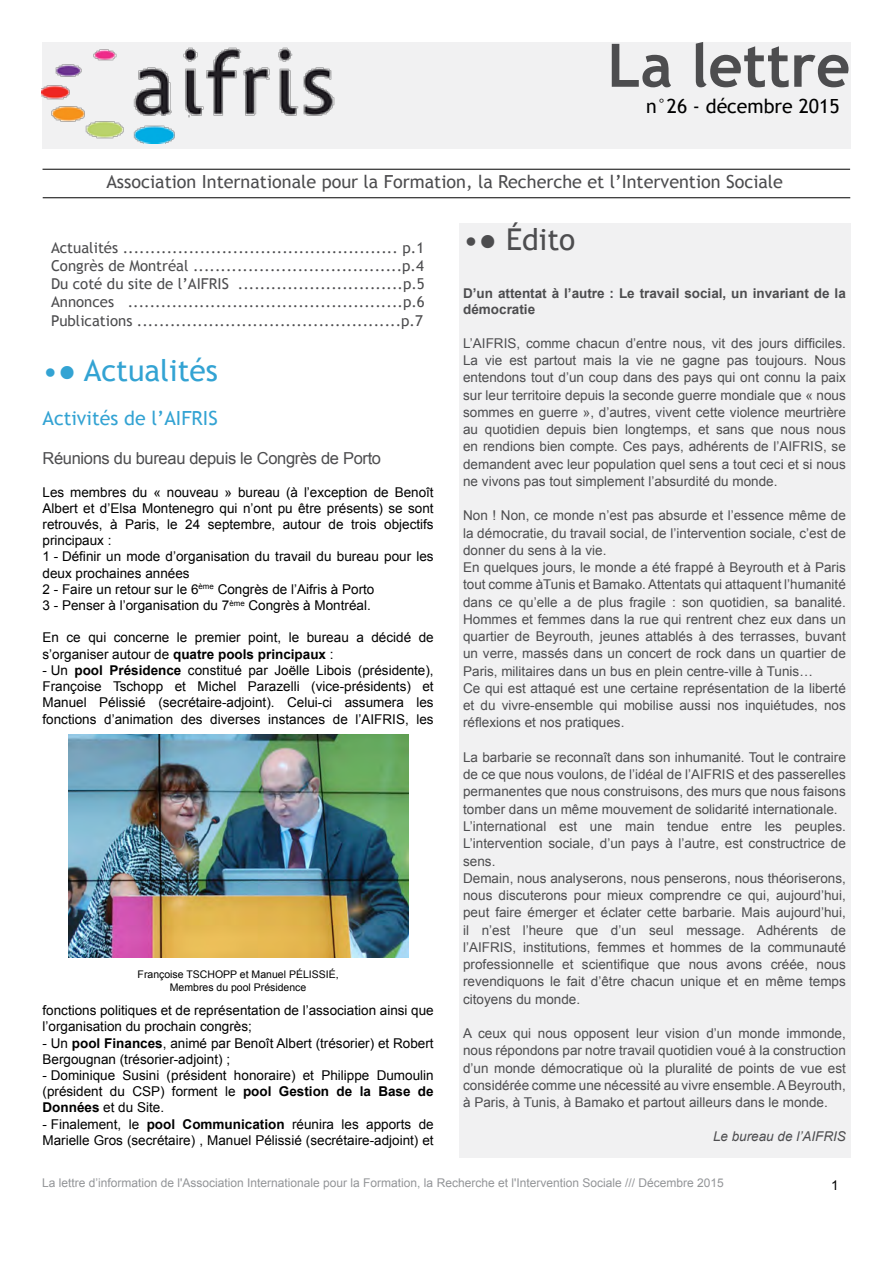
<style>
.page{position:relative;width:893px;height:1263px;background:#fff}
.page>*{position:absolute;margin:0;border:0;box-sizing:border-box;transform-origin:0 0}
.t1{font:700 60px "Trebuchet MS";color:#4d4d4f}
.t2{font:700 39px "Trebuchet MS";color:#4d4d4f}
.t3{font:30px "Trebuchet MS";color:#33a3d3}
.t4{font:30px "Trebuchet MS";color:#4d4d4f}
.t5{font:19.5px "Trebuchet MS";color:#33a3d3}
.t6{font:19.5px "Trebuchet MS";color:#000}
.t7{font:18px "Trebuchet MS";color:#4d4d4f}
.t8{font:16.5px "Arial";letter-spacing:-.02em;color:#4d4d4f}
.t9{font:15px/18px "Trebuchet MS";color:#4d4d4f;text-align:justify}
.t10{font:13.5px/17.2px "Arial";color:#4d4d4f;text-align:justify}
.t11{font:13.5px/16.2px "Arial";color:#000}
.t12{font:700 13.5px/16.2px "Arial";color:#4d4d4f}
.t13{font:italic 13.5px "Arial";color:#4d4d4f}
.t14{font:13.5px "Trebuchet MS";color:#000}
.t15{font:12px "Arial";color:#939598}
.t16{font:10.5px/12.6px "Arial";color:#000;text-align:center}
.s1{font-weight:700}
</style>
<div class="page">
<div style="left:42px;top:43px;width:808px;height:106px;background:#f1f1f2"></div>
<div style="left:459px;top:223px;width:391px;height:934px;background:#f1f1f2"></div>
<img style="left:68px;top:735px;width:340px;height:223px">
<hr style="left:43px;top:169px;width:807px;height:1px;background:#000">
<hr style="left:43px;top:197px;width:807px;height:1px;background:#000">
<img style="left:42px;top:47px;width:293px;height:97px">
<h1 class="t1" style="left:607px;top:28px;width:245px">La lettre</h1>
<h2 class="t2" style="left:691px;top:36px;width:159px">La lettre</h2>
<p class="t14" style="left:705px;top:80px;width:136px">n°26 - décembre 2015</p>
<h3 class="t6" style="left:646px;top:95px;width:195px">n°26 - décembre 2015</h3>
<h3 class="t7" style="left:106px;top:171px;width:678px">Association Internationale pour la Formation, la Recherche et l’Intervention Sociale</h3>
<p class="t9" style="left:51px;top:239px;width:375px">Actualités .................................................. p.1<br>Congrès de Montréal ......................................p.4<br>Du coté du site de l’AIFRIS ..............................p.5<br>Annonces ..................................................p.6<br>Publications ................................................p.7</p>
<h3 class="t3" style="left:43px;top:353px;width:177px">•● Actualités</h3>
<h3 class="t5" style="left:43px;top:406px;width:177px">Activités de l’AIFRIS</h3>
<p class="t8" style="left:43px;top:448px;width:340px">Réunions du bureau depuis le Congrès de Porto</p>
<p class="t11" style="left:43px;top:484px;width:393px">Les membres du « nouveau » bureau (à l’exception de Benoît Albert et d’Elsa Montenegro qui n’ont pu être présents) se sont retrouvés, à Paris, le 24 septembre, autour de trois objectifs principaux :<br>1 - Définir un mode d’organisation du travail du bureau pour les deux prochaines années<br>2 - Faire un retour sur le 6<sup>ème</sup> Congrès de l’Aifris à Porto<br>3 - Penser à l’organisation du 7<sup>ème</sup> Congrès à Montréal.</p>
<p class="t11" style="left:43px;top:630px;width:393px">En ce qui concerne le premier point, le bureau a décidé de s’organiser autour de <span class="s1">quatre pools principaux</span> :</p>
<p class="t11" style="left:43px;top:662px;width:393px;text-align:justify">- Un <span class="s1">pool Présidence</span> constitué par Joëlle Libois (présidente), Françoise Tschopp et Michel Parazelli (vice-présidents) et Manuel Pélissié (secrétaire-adjoint). Celui-ci assumera les fonctions d’animation des diverses instances de l’AIFRIS, les</p>
<p class="t16" style="left:138px;top:968px;width:202px">Françoise TSCHOPP et Manuel PéLISSIé,<br>Membres du pool Présidence</p>
<p class="t11" style="left:43px;top:1002px;width:393px">fonctions politiques et de représentation de l’association ainsi que l’organisation du prochain congrès;</p>
<p class="t11" style="left:43px;top:1035px;width:393px">- Un <span class="s1">pool Finances</span>, animé par Benoît Albert (trésorier) et Robert<br>Bergougnan (trésorier-adjoint) ;</p>
<p class="t11" style="left:43px;top:1067px;width:393px;text-align:justify">- Dominique Susini (président honoraire) et Philippe Dumoulin (président du CSP) forment le <span class="s1">pool Gestion de la Base de Données</span> et du Site.</p>
<p class="t11" style="left:43px;top:1116px;width:393px">- Finalement, le <span class="s1">pool Communication</span> réunira les apports de<br>Marielle Gros (secrétaire) , Manuel Pélissié (secrétaire-adjoint) et</p>
<h3 class="t4" style="left:463px;top:221px;width:114px">•● Édito</h3>
<p class="t12" style="left:463px;top:286px;width:384px">D’un attentat à l’autre : Le travail social, un invariant de la démocratie</p>
<p class="t10" style="left:463px;top:335px;width:384px">L’AIFRIS, comme chacun d’entre nous, vit des jours difficiles.<br>La vie est partout mais la vie ne gagne pas toujours. Nous entendons tout d’un coup dans des pays qui ont connu la paix sur leur territoire depuis la seconde guerre mondiale que « nous sommes en guerre », d’autres, vivent cette violence meurtrière au quotidien depuis bien longtemps, et sans que nous nous en rendions bien compte. Ces pays, adhérents de l’AIFRIS, se demandent avec leur population quel sens a tout ceci et si nous ne vivons pas tout simplement l’absurdité du monde.</p>
<p class="t10" style="left:463px;top:507px;width:384px;text-align:left">Non ! Non, ce monde n’est pas absurde et l’essence même de la démocratie, du travail social, de l’intervention sociale, c’est de donner du sens à la vie.<br>En quelques jours, le monde a été frappé à Beyrouth et à Paris tout comme àTunis et Bamako. Attentats qui attaquent l’humanité dans ce qu’elle a de plus fragile : son quotidien, sa banalité.<br>Hommes et femmes dans la rue qui rentrent chez eux dans un quartier de Beyrouth, jeunes attablés à des terrasses, buvant un verre, massés dans un concert de rock dans un quartier de Paris, militaires dans un bus en plein centre-ville à Tunis…<br>Ce qui est attaqué est une certaine représentation de la liberté et du vivre-ensemble qui mobilise aussi nos inquiétudes, nos réflexions et nos pratiques.</p>
<p class="t10" style="left:463px;top:749px;width:384px;text-align:left">La barbarie se reconnaît dans son inhumanité. Tout le contraire de ce que nous voulons, de l’idéal de l’AIFRIS et des passerelles permanentes que nous construisons, des murs que nous faisons tomber dans un même mouvement de solidarité internationale.<br>L’international est une main tendue entre les peuples.<br>L’intervention sociale, d’un pays à l’autre, est constructrice de sens.<br>Demain, nous analyserons, nous penserons, nous théoriserons, nous discuterons pour mieux comprendre ce qui, aujourd’hui, peut faire émerger et éclater cette barbarie. Mais aujourd’hui, il n’est l’heure que d’un seul message. Adhérents de l’AIFRIS, institutions, femmes et hommes de la communauté professionnelle et scientifique que nous avons créée, nous revendiquons le fait d’être chacun unique et en même temps citoyens du monde.</p>
<p class="t10" style="left:463px;top:1025px;width:384px">A ceux qui nous opposent leur vision d’un monde immonde, nous répondons par notre travail quotidien voué à la construction d’un monde démocratique où la pluralité de points de vue est considérée comme une nécessité au vivre ensemble. A Beyrouth, à Paris, à Tunis, à Bamako et partout ailleurs dans le monde.</p>
<p class="t13" style="left:713px;top:1127px;width:134px">Le bureau de l’AIFRIS</p>
<p class="t15" style="left:42px;top:1174px;width:683px">La lettre d’information de l'Association Internationale pour la Formation, la Recherche et l'Intervention Sociale /// Décembre 2015</p>
<p class="t11" style="left:831px;top:1177px;width:9px">1</p>
</div>
